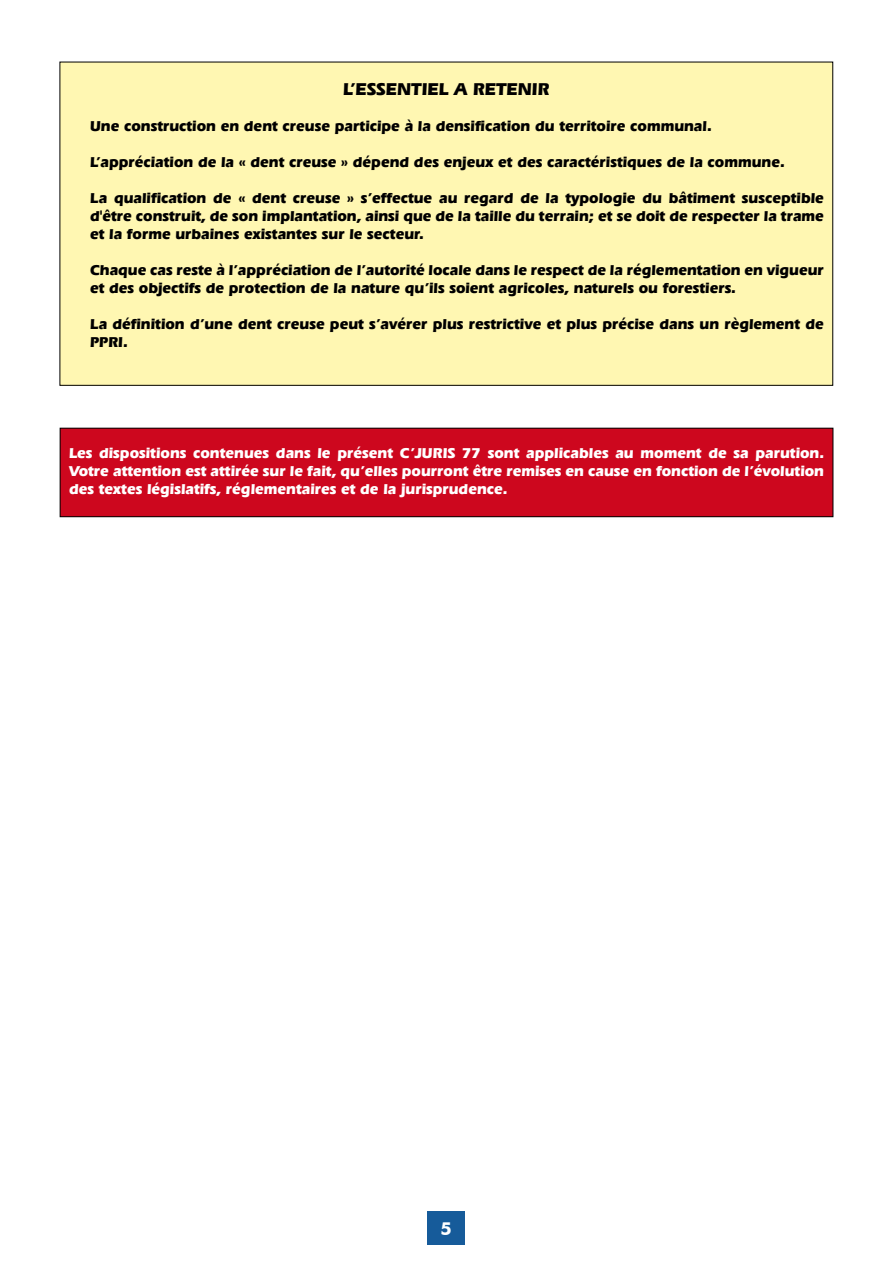
<style>
.page{position:relative;width:893px;height:1263px;background:#fff}
.page>*{position:absolute;margin:0;border:0;box-sizing:border-box;transform-origin:0 0}
.t1{font:700 18px "Eras IT Cby BT";color:#000}
.t2{font:700 18px "Futura BT";color:#fff}
.t3{font:700 15px/18px "Eras IT Cby BT";color:#000}
.t4{font:700 15px/18px "Eras IT Cby BT";color:#fff;text-align:justify}
</style>
<div class="page">
<div style="left:427px;top:1211px;width:38px;height:34px;background:#165b9a"></div>
<div style="left:60px;top:62px;width:773px;height:323px;background:#fff7b2"></div>
<div style="left:60px;top:428px;width:773px;height:89px;background:#cd071e"></div>
<div style="left:60px;top:428px;width:773px;height:89px;border:1px solid #000"></div>
<p class="t1" style="left:343px;top:78px;width:208px">L’ESSENTIEL A RETENIR</p>
<p class="t3" style="left:90px;top:117px;width:623px">Une construction en dent creuse participe à la densification du territoire communal.</p>
<p class="t3" style="left:90px;top:153px;width:696px">L’appréciation de la « dent creuse » dépend des enjeux et des caractéristiques de la commune.</p>
<p class="t3" style="left:90px;top:189px;width:735px;text-align:justify">La qualification de « dent creuse » s’effectue au regard de la typologie du bâtiment susceptible d'être construit, de son implantation, ainsi que de la taille du terrain; et se doit de respecter la trame et la forme urbaines existantes sur le secteur.</p>
<p class="t3" style="left:90px;top:261px;width:735px">Chaque cas reste à l’appréciation de l’autorité locale dans le respect de la réglementation en vigueur et des objectifs de protection de la nature qu’ils soient agricoles, naturels ou forestiers.</p>
<p class="t3" style="left:90px;top:315px;width:735px">La définition d’une dent creuse peut s’avérer plus restrictive et plus précise dans un règlement de<br>PPRI.</p>
<p class="t4" style="left:69px;top:444px;width:757px">Les dispositions contenues dans le présent C’JURIS 77 sont applicables au moment de sa parution.<br>Votre attention est attirée sur le fait, qu’elles pourront être remises en cause en fonction de l’évolution des textes législatifs, réglementaires et de la jurisprudence.</p>
<p class="t2" style="left:440px;top:1217px;width:13px">5</p>
</div>
